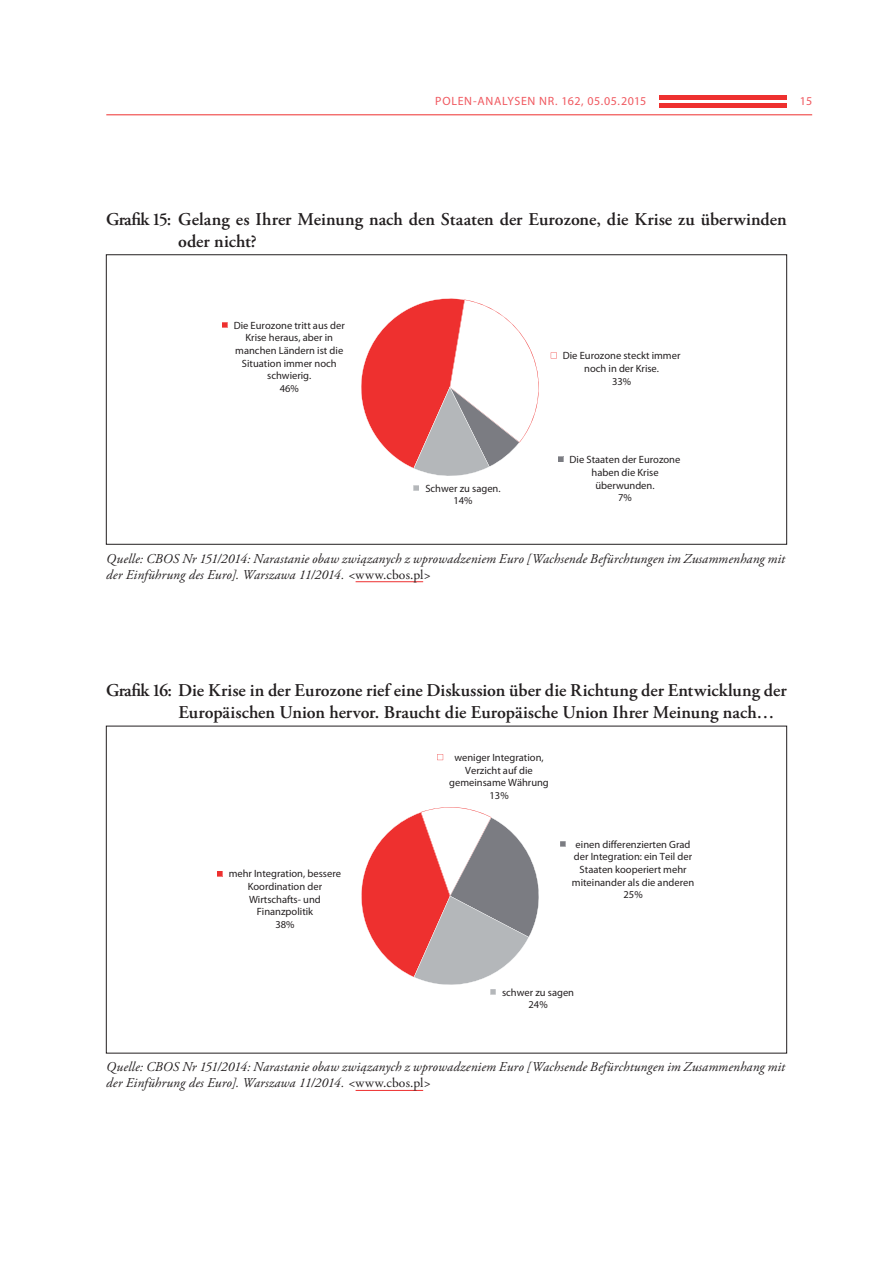
<style>
.page{position:relative;width:893px;height:1263px;background:#fff}
.page>*{position:absolute;margin:0;border:0;box-sizing:border-box;transform-origin:0 0}
.t1{font:600 18px/21.6px "Adobe Garamond Pro";color:#231f20}
.t2{font:italic 13.5px/16.2px "Adobe Garamond Pro";letter-spacing:.01em;color:#231f20}
.t3{font:12px "Myriad Pro";letter-spacing:.05em;color:#f05960}
.t4{font:10.5px/12.6px "Myriad Pro";color:#231f20;text-align:center}
.s1{font-style:normal}
</style>
<div class="page">
<div style="left:659px;top:103px;width:128px;height:5px;background:#ee302f"></div>
<hr style="left:659px;top:96px;width:128px;height:4px;background:#ee302f">
<hr style="left:106px;top:114px;width:706px;height:1px;background:#ee302f">
<svg style="left:222px;top:322px;width:6px;height:6px"></svg>
<svg style="left:361px;top:298px;width:202px;height:178px"></svg>
<svg style="left:413px;top:485px;width:6px;height:6px"></svg>
<hr style="left:356px;top:581px;width:67px;height:1px;background:#ee302f">
<svg style="left:217px;top:871px;width:6px;height:6px"></svg>
<svg style="left:437px;top:754px;width:6px;height:6px"></svg>
<svg style="left:560px;top:841px;width:6px;height:6px"></svg>
<svg style="left:361px;top:807px;width:178px;height:188px"></svg>
<hr style="left:356px;top:1090px;width:67px;height:1px;background:#ee302f">
<p class="t3" style="left:435px;top:94px;width:212px">POLEN-ANALYSEN NR. 162, 05.05.2015</p>
<p class="t3" style="left:800px;top:94px;width:14px">15</p>
<h1 class="t1" style="left:178px;top:209px;width:610px;text-indent:-72px">Grafik 15: Gelang es Ihrer Meinung nach den Staaten der Eurozone, die Krise zu überwinden oder nicht?</h1>
<p class="t4" style="left:234px;top:319px;width:113px">Die Eurozone tritt aus der<br>Krise heraus, aber in manchen Ländern ist die<br>Situation immer noch schwierig.<br>46%</p>
<p class="t4" style="left:425px;top:482px;width:77px">Schwer zu sagen.<br>14%</p>
<p class="t4" style="left:563px;top:349px;width:119px">Die Eurozone steckt immer noch in der Krise.<br>33%</p>
<p class="t4" style="left:570px;top:453px;width:112px">Die Staaten der Eurozone haben die Krise überwunden.<br>7%</p>
<p class="t2" style="left:106px;top:550px;width:680px">Quelle: CBOS Nr 151/2014: Narastanie obaw związanych z wprowadzeniem Euro [Wachsende Befürchtungen im Zusammenhang mit der Einführung des Euro]. Warszawa 11/2014. &lt;<span class="s1">www.cbos.pl</span>&gt;</p>
<h1 class="t1" style="left:178px;top:680px;width:610px;text-indent:-72px">Grafik 16: Die Krise in der Eurozone rief eine Diskussion über die Richtung der Entwicklung der<br>Europäischen Union hervor. Braucht die Europäische Union Ihrer Meinung nach…</h1>
<p class="t4" style="left:229px;top:867px;width:114px">mehr Integration, bessere<br>Koordination der<br>Wirtschafts- und<br>Finanzpolitik<br>38%</p>
<p class="t4" style="left:449px;top:751px;width:101px">weniger Integration,<br>Verzicht auf die gemeinsame Währung<br>13%</p>
<p class="t4" style="left:572px;top:838px;width:124px">einen differenzierten Grad der Integration: ein Teil der<br>Staaten kooperiert mehr miteinander als die anderen<br>25%</p>
<p class="t4" style="left:502px;top:986px;width:74px">schwer zu sagen<br>24%</p>
<p class="t2" style="left:106px;top:1059px;width:680px">Quelle: CBOS Nr 151/2014: Narastanie obaw związanych z wprowadzeniem Euro [Wachsende Befürchtungen im Zusammenhang mit der Einführung des Euro]. Warszawa 11/2014. &lt;<span class="s1">www.cbos.pl</span>&gt;</p>
</div>
